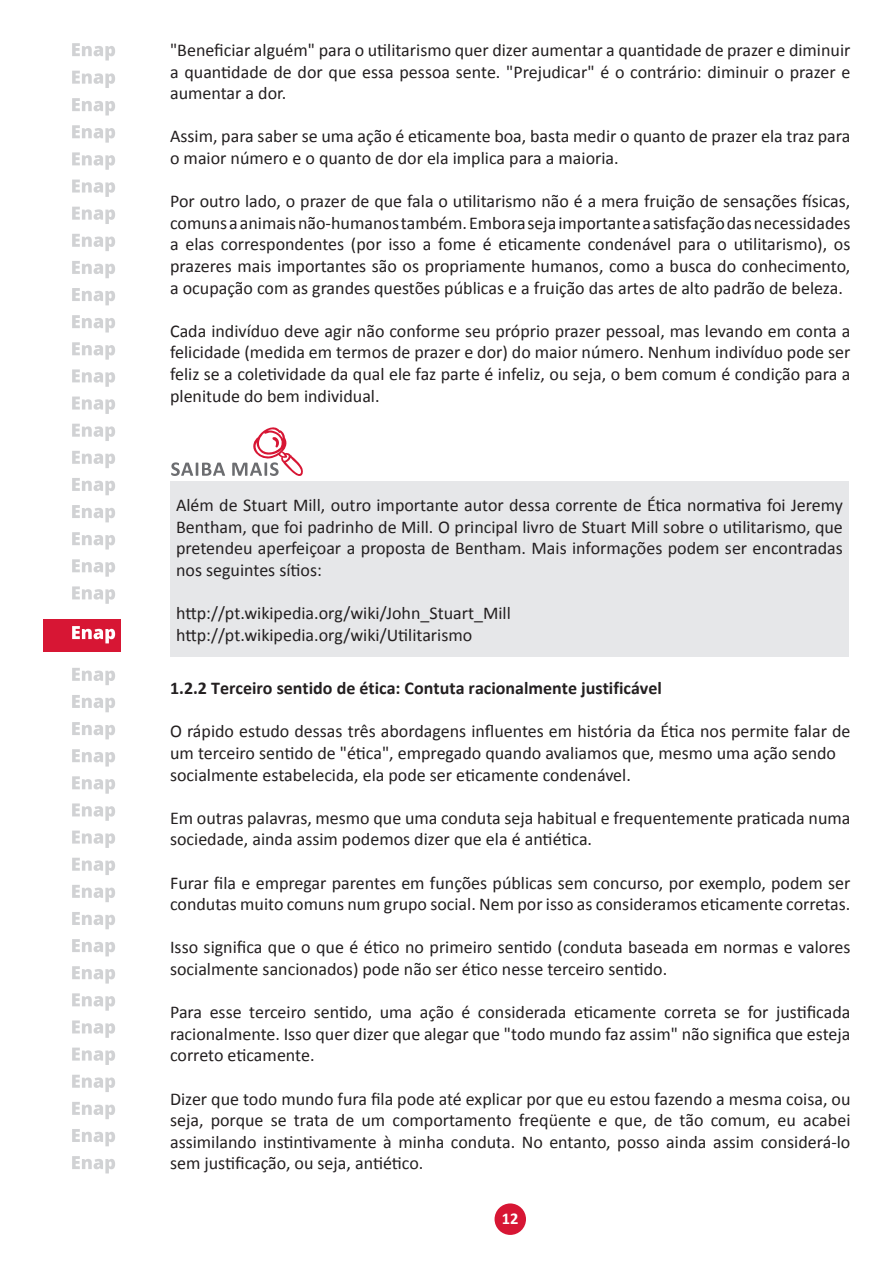
<style>
.page{position:relative;width:893px;height:1263px;background:#fff}
.page>*{position:absolute;margin:0;border:0;box-sizing:border-box;transform-origin:0 0}
.t1{font:18px/21.6px "Calibri";color:#231f20;text-align:justify}
.t2{font:700 18px "Calibri";color:#231f20}
.t3{font:700 16.5px "Calibri";color:#fff}
</style>
<div class="page">
<div style="left:495px;top:1203px;width:31px;height:32px;background:#d71634;border-radius:50%"></div>
<div style="left:44px;top:619px;width:77px;height:32px;background:#d71634"></div>
<svg style="left:72px;top:626px;width:43px;height:17px"></svg>
<svg style="left:72px;top:98px;width:43px;height:17px"></svg>
<svg style="left:72px;top:125px;width:43px;height:18px"></svg>
<svg style="left:72px;top:152px;width:43px;height:18px"></svg>
<svg style="left:72px;top:180px;width:43px;height:17px"></svg>
<svg style="left:72px;top:207px;width:43px;height:17px"></svg>
<svg style="left:72px;top:234px;width:43px;height:17px"></svg>
<svg style="left:72px;top:261px;width:43px;height:17px"></svg>
<svg style="left:72px;top:288px;width:43px;height:17px"></svg>
<svg style="left:72px;top:315px;width:43px;height:17px"></svg>
<svg style="left:72px;top:342px;width:43px;height:18px"></svg>
<svg style="left:72px;top:369px;width:43px;height:18px"></svg>
<svg style="left:72px;top:397px;width:43px;height:17px"></svg>
<svg style="left:72px;top:424px;width:43px;height:17px"></svg>
<svg style="left:72px;top:451px;width:43px;height:17px"></svg>
<svg style="left:72px;top:478px;width:43px;height:17px"></svg>
<svg style="left:72px;top:505px;width:43px;height:17px"></svg>
<svg style="left:72px;top:532px;width:43px;height:17px"></svg>
<svg style="left:72px;top:559px;width:43px;height:18px"></svg>
<svg style="left:72px;top:586px;width:43px;height:18px"></svg>
<svg style="left:72px;top:668px;width:43px;height:17px"></svg>
<svg style="left:72px;top:695px;width:43px;height:17px"></svg>
<svg style="left:72px;top:722px;width:43px;height:17px"></svg>
<svg style="left:72px;top:749px;width:43px;height:17px"></svg>
<svg style="left:72px;top:776px;width:43px;height:18px"></svg>
<svg style="left:72px;top:803px;width:43px;height:18px"></svg>
<svg style="left:72px;top:830px;width:43px;height:18px"></svg>
<svg style="left:72px;top:858px;width:43px;height:17px"></svg>
<svg style="left:72px;top:885px;width:43px;height:17px"></svg>
<svg style="left:72px;top:912px;width:43px;height:17px"></svg>
<svg style="left:72px;top:939px;width:43px;height:17px"></svg>
<svg style="left:72px;top:966px;width:43px;height:17px"></svg>
<svg style="left:72px;top:993px;width:43px;height:18px"></svg>
<svg style="left:72px;top:1020px;width:43px;height:18px"></svg>
<svg style="left:72px;top:1047px;width:43px;height:18px"></svg>
<svg style="left:72px;top:1075px;width:43px;height:17px"></svg>
<svg style="left:72px;top:1102px;width:43px;height:17px"></svg>
<svg style="left:72px;top:1129px;width:43px;height:17px"></svg>
<svg style="left:72px;top:1156px;width:43px;height:17px"></svg>
<svg style="left:72px;top:71px;width:43px;height:17px"></svg>
<svg style="left:72px;top:43px;width:43px;height:18px"></svg>
<svg style="left:171px;top:462px;width:54px;height:14px"></svg>
<svg style="left:232px;top:427px;width:71px;height:49px"></svg>
<div style="left:170px;top:482px;width:679px;height:175px;background:#e6e7e9"></div>
<p class="t1" style="left:170px;top:38px;width:682px">"Beneficiar alguém" para o utilitarismo quer dizer aumentar a quantidade de prazer e diminuir a quantidade de dor que essa pessoa sente. "Prejudicar" é o contrário: diminuir o prazer e aumentar a dor.</p>
<p class="t1" style="left:170px;top:125px;width:682px">Assim, para saber se uma ação é eticamente boa, basta medir o quanto de prazer ela traz para o maior número e o quanto de dor ela implica para a maioria.</p>
<p class="t1" style="left:170px;top:190px;width:682px">Por outro lado, o prazer de que fala o utilitarismo não é a mera fruição de sensações físicas, comuns a animais não-humanos também. Embora seja importante a satisfação das necessidades a elas correspondentes (por isso a fome é eticamente condenável para o utilitarismo), os prazeres mais importantes são os propriamente humanos, como a busca do conhecimento, a ocupação com as grandes questões públicas e a fruição das artes de alto padrão de beleza.</p>
<p class="t1" style="left:170px;top:319px;width:682px">Cada indivíduo deve agir não conforme seu próprio prazer pessoal, mas levando em conta a felicidade (medida em termos de prazer e dor) do maior número. Nenhum indivíduo pode ser feliz se a coletividade da qual ele faz parte é infeliz, ou seja, o bem comum é condição para a plenitude do bem individual.</p>
<p class="t1" style="left:176px;top:494px;width:668px">Além de Stuart Mill, outro importante autor dessa corrente de Ética normativa foi Jeremy Bentham, que foi padrinho de Mill. O principal livro de Stuart Mill sobre o utilitarismo, que pretendeu aperfeiçoar a proposta de Bentham. Mais informações podem ser encontradas nos seguintes sítios:</p>
<p class="t1" style="left:176px;top:602px;width:336px">http://pt.wikipedia.org/wiki/John_Stuart_Mill http://pt.wikipedia.org/wiki/Utilitarismo</p>
<p class="t2" style="left:170px;top:677px;width:493px">1.2.2 Terceiro sentido de ética: Contuta racionalmente justificável</p>
<p class="t1" style="left:170px;top:720px;width:682px;text-align:left">O rápido estudo dessas três abordagens influentes em história da Ética nos permite falar de um terceiro sentido de "ética", empregado quando avaliamos que, mesmo uma ação sendo socialmente estabelecida, ela pode ser eticamente condenável.</p>
<p class="t1" style="left:170px;top:806px;width:682px">Em outras palavras, mesmo que uma conduta seja habitual e frequentemente praticada numa sociedade, ainda assim podemos dizer que ela é antiética.</p>
<p class="t1" style="left:170px;top:871px;width:682px">Furar fila e empregar parentes em funções públicas sem concurso, por exemplo, podem ser condutas muito comuns num grupo social. Nem por isso as consideramos eticamente corretas.</p>
<p class="t1" style="left:170px;top:936px;width:682px">Isso significa que o que é ético no primeiro sentido (conduta baseada em normas e valores socialmente sancionados) pode não ser ético nesse terceiro sentido.</p>
<p class="t1" style="left:170px;top:1001px;width:682px">Para esse terceiro sentido, uma ação é considerada eticamente correta se for justificada racionalmente. Isso quer dizer que alegar que "todo mundo faz assim" não significa que esteja correto eticamente.</p>
<p class="t1" style="left:170px;top:1087px;width:682px">Dizer que todo mundo fura fila pode até explicar por que eu estou fazendo a mesma coisa, ou seja, porque se trata de um comportamento freqüente e que, de tão comum, eu acabei assimilando instintivamente à minha conduta. No entanto, posso ainda assim considerá-lo sem justificação, ou seja, antiético.</p>
<p class="t3" style="left:502px;top:1208px;width:18px">12</p>
</div>
